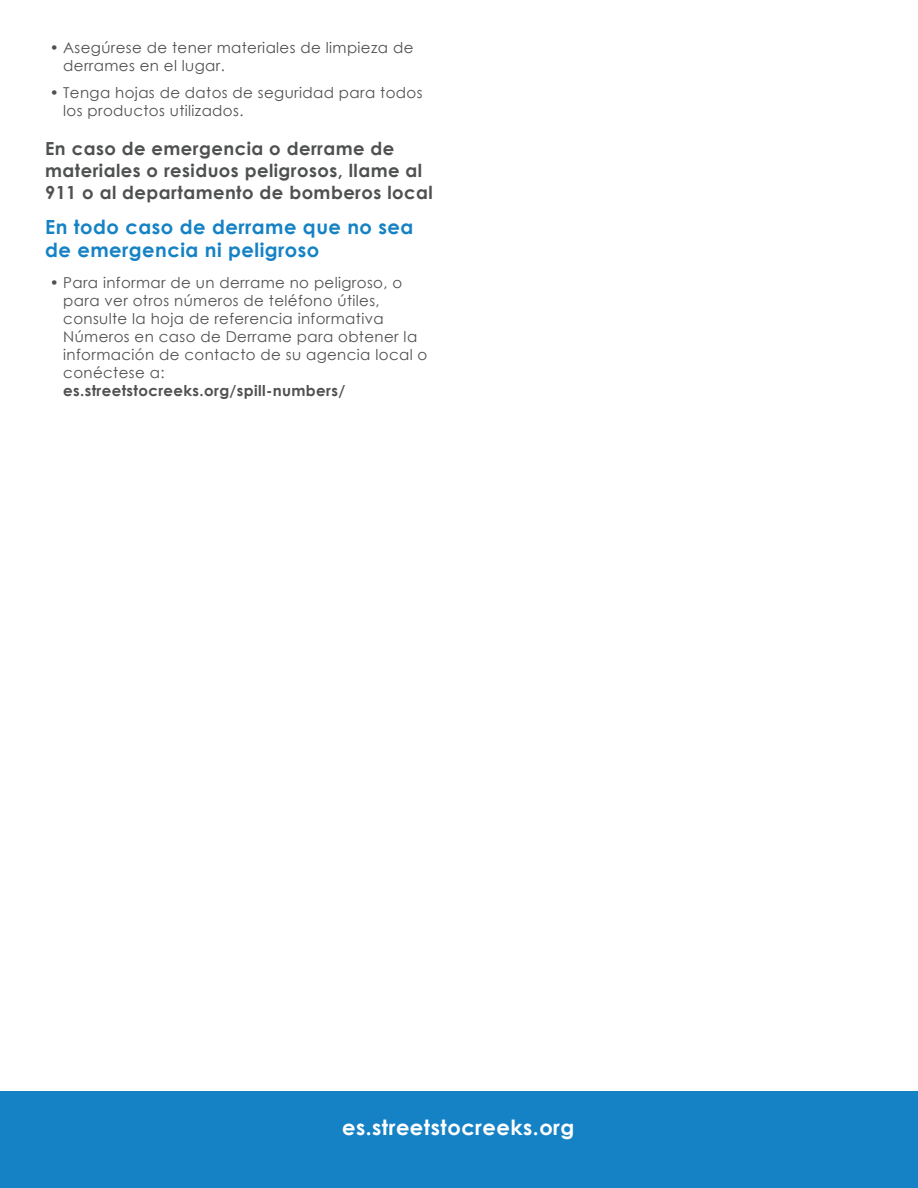
<style>
.page{position:relative;width:918px;height:1188px;background:#fff}
.page>*{position:absolute;margin:0;border:0;box-sizing:border-box;transform-origin:0 0}
.t1{font:700 21px "Century Gothic";letter-spacing:.025em;color:#fff}
.t2{font:700 19.5px/23.4px "Century Gothic";letter-spacing:.025em;color:#1582c5}
.t3{font:700 18px/21.6px "Century Gothic";letter-spacing:.025em;color:#4f5150}
.t4{font:15px/18px "Century Gothic";letter-spacing:.025em;color:#4f5050}
.t5{font:700 15px "Century Gothic";letter-spacing:.025em;color:#4f5050}
</style>
<div class="page">
<div style="left:0;top:1092px;width:918px;height:96px;background:#1582c5"></div>
<p class="t4" style="left:63px;top:38px;width:352px;text-indent:-14px">• Asegúrese de tener materiales de limpieza de derrames en el lugar.</p>
<p class="t4" style="left:63px;top:83px;width:361px;text-indent:-14px">• Tenga hojas de datos de seguridad para todos los productos utilizados.</p>
<p class="t3" style="left:45px;top:137px;width:389px">En caso de emergencia o derrame de materiales o residuos peligrosos, llame al<br>911 o al departamento de bomberos local</p>
<h2 class="t2" style="left:45px;top:214px;width:370px">En todo caso de derrame que no sea de emergencia ni peligroso</h2>
<p class="t4" style="left:63px;top:273px;width:366px;text-indent:-14px">• Para informar de un derrame no peligroso, o para ver otros números de teléfono útiles, consulte la hoja de referencia informativa Números en caso de Derrame para obtener la información de contacto de su agencia local o conéctese a:</p>
<p class="t5" style="left:63px;top:379px;width:283px">es.streetstocreeks.org/spill-numbers/</p>
<h1 class="t1" style="left:342px;top:1112px;width:234px">es.streetstocreeks.org</h1>
</div>
